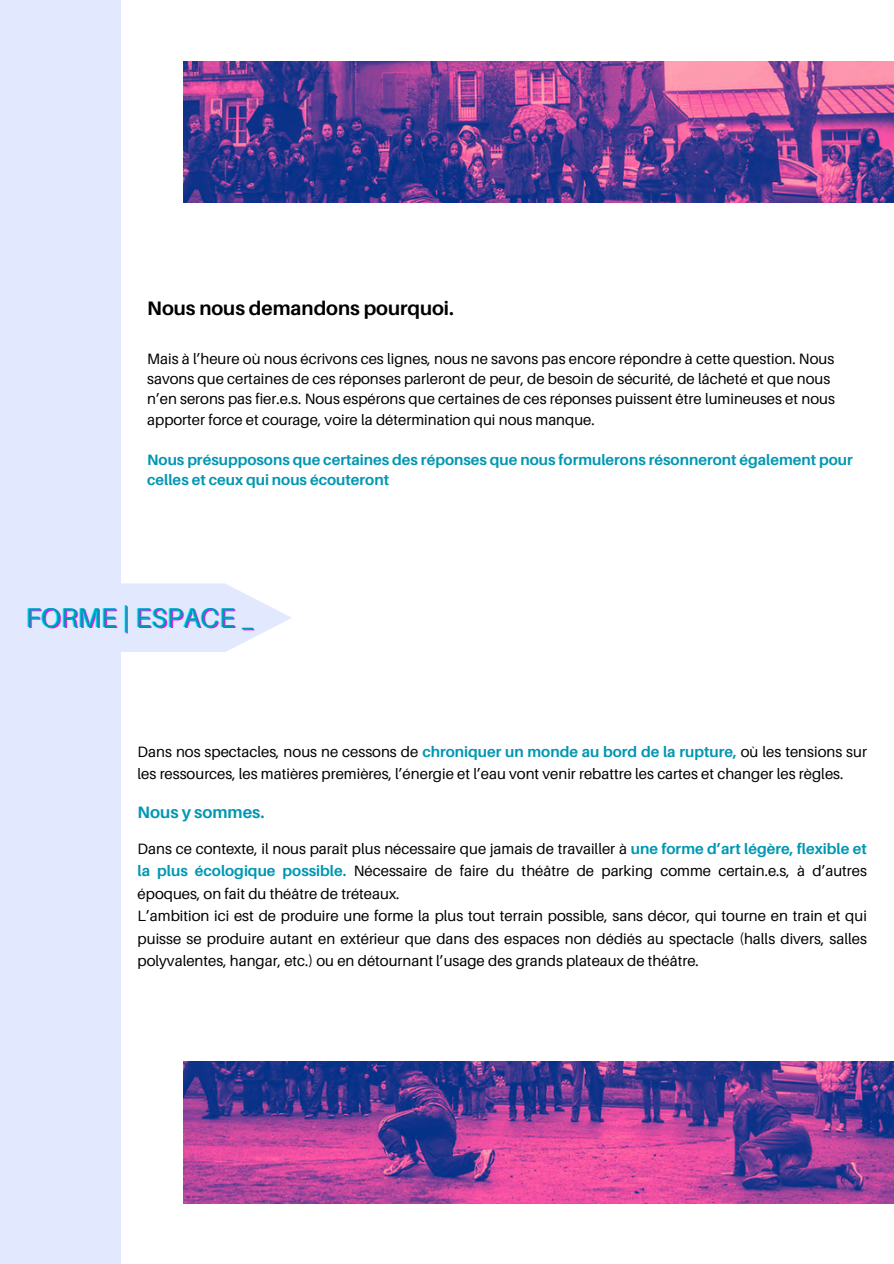
<style>
.page{position:relative;width:894px;height:1264px;background:#fff}
.page>*{position:absolute;margin:0;border:0;box-sizing:border-box;transform-origin:0 0}
.t1{font:27px "Aileron";color:#f0f}
.t2{font:700 19.5px "Aileron";color:#000}
.t3{font:700 16.5px "Aileron";color:#0097b2}
.t4{font:15px/22.5px "Aileron";color:#000}
.t5{font:700 15px/20.2px "Aileron";color:#0097b2}
.s1{font-weight:700;color:#0097b2}
</style>
<div class="page">
<div style="left:0;top:0;width:120px;height:1263px;background:#e2e9ff"></div>
<svg style="left:120px;top:583px;width:172px;height:69px"></svg>
<img style="left:183px;top:1061px;width:710px;height:142px">
<img style="left:183px;top:61px;width:710px;height:142px">
<h3 class="t2" style="left:147px;top:296px;width:308px">Nous nous demandons pourquoi.</h3>
<p class="t4" style="left:147px;top:348px;width:689px;line-height:20.2px">Mais à l’heure où nous écrivons ces lignes, nous ne savons pas encore répondre à cette question. Nous savons que certaines de ces réponses parleront de peur, de besoin de sécurité, de lâcheté et que nous n’en serons pas fier.e.s. Nous espérons que certaines de ces réponses puissent être lumineuses et nous apporter force et courage, voire la détermination qui nous manque.</p>
<p class="t5" style="left:147px;top:449px;width:707px">Nous présupposons que certaines des réponses que nous formulerons résonneront également pour celles et ceux qui nous écouteront</p>
<h1 class="t1" style="left:27px;top:602px;width:230px">FORME | ESPACE _</h1>
<p class="t4" style="left:138px;top:740px;width:730px">Dans nos spectacles, nous ne cessons de <span class="s1">chroniquer un monde au bord de la rupture,</span> où les tensions sur les ressources, les matières premières, l’énergie et l’eau vont venir rebattre les cartes et changer les règles.</p>
<h3 class="t3" style="left:138px;top:801px;width:128px">Nous y sommes.</h3>
<h1 class="t4" style="left:138px;top:836px;width:730px;text-align:justify">Dans ce contexte, il nous paraît plus nécessaire que jamais de travailler à <span class="s1">une forme d’art légère, flexible et la plus écologique possible.</span> Nécessaire de faire du théâtre de parking comme certain.e.s, à d’autres époques, on fait du théâtre de tréteaux.</h1>
<p class="t4" style="left:138px;top:904px;width:730px;text-align:justify">L’ambition ici est de produire une forme la plus tout terrain possible, sans décor, qui tourne en train et qui puisse se produire autant en extérieur que dans des espaces non dédiés au spectacle (halls divers, salles polyvalentes, hangar, etc.) ou en détournant l’usage des grands plateaux de théâtre.</p>
</div>
